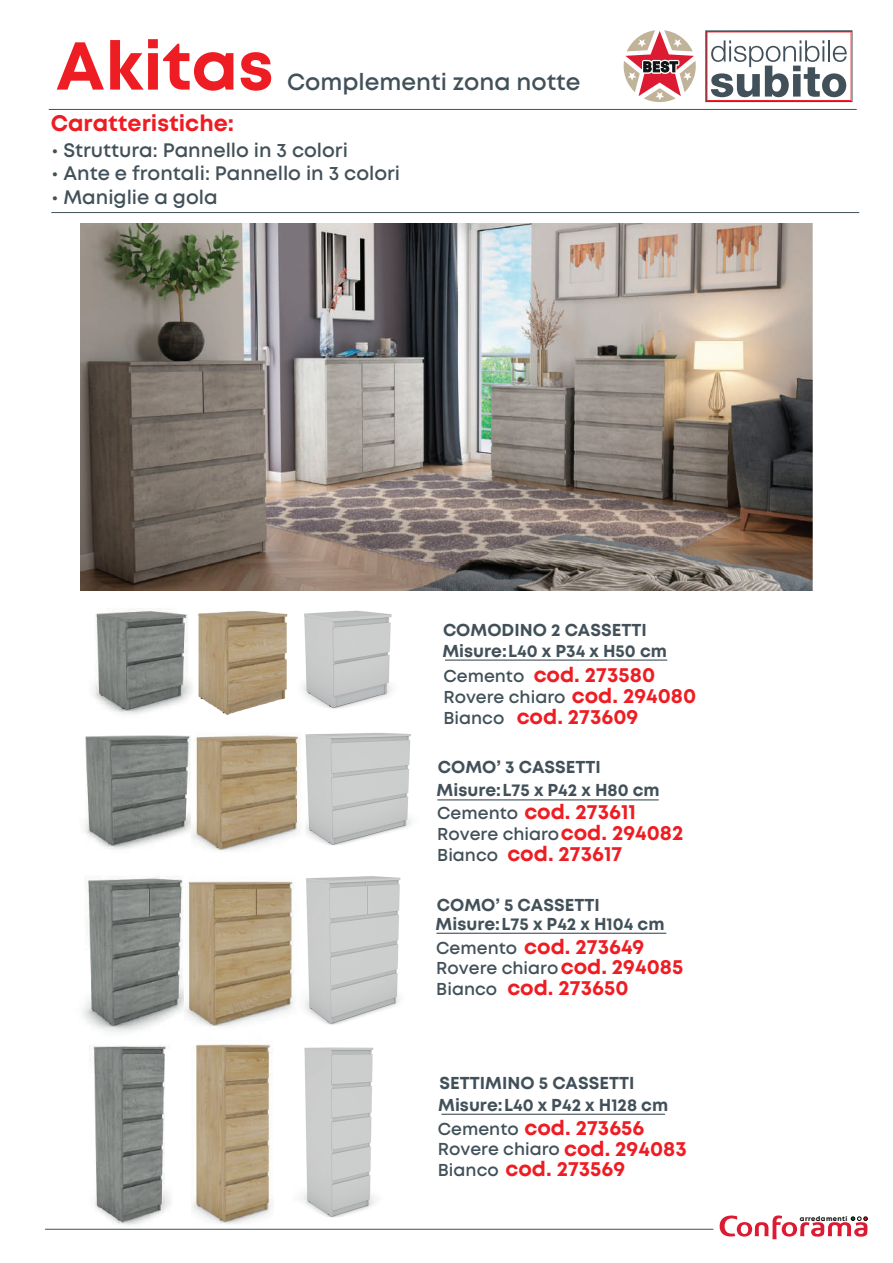
<style>
.page{position:relative;width:893px;height:1263px;background:#fff}
.page>*{position:absolute;margin:0;border:0;box-sizing:border-box;transform-origin:0 0}
.t1{font:700 67.5px "Mont";color:#ee1d23}
.t2{font:600 23.25px "Mont";color:#425159}
.t3{font:700 22.5px "Mont";color:#ee1d23}
.t4{font:700 20.7px "Mont";color:#ee1d23}
.t5{font:600 19.5px "Mont";color:#425159}
.t6{font:700 17.25px "Mont";color:#425159}
.t7{font:600 17.25px "Mont";color:#425159}
.t8{font:700 6.75px "Mont";letter-spacing:.06em;color:#010101}
.s1{font-weight:600;font-size:17.25px;color:#425159}
.s2{font-weight:700;font-size:20.7px;color:#ee1d23}
</style>
<div class="page">
<img style="left:192px;top:1044px;width:81px;height:185px">
<img style="left:84px;top:1045px;width:89px;height:184px">
<img style="left:80px;top:224px;width:733px;height:366px">
<hr style="left:49px;top:109px;width:808px;height:1px;background:#425159">
<hr style="left:51px;top:212px;width:808px;height:1px;background:#425159">
<hr style="left:45px;top:1229px;width:668px;height:1px;background:#425159">
<svg style="left:705px;top:30px;width:147px;height:72px"></svg>
<svg style="left:706px;top:31px;width:146px;height:70px"></svg>
<svg style="left:624px;top:30px;width:72px;height:72px"></svg>
<svg style="left:719px;top:1215px;width:149px;height:24px"></svg>
<hr style="left:441px;top:1114px;width:224px;height:1px;background:#425159">
<hr style="left:436px;top:933px;width:230px;height:1px;background:#425159">
<hr style="left:437px;top:799px;width:222px;height:1px;background:#425159">
<hr style="left:445px;top:659px;width:222px;height:2px;background:#425159">
<img style="left:93px;top:608px;width:91px;height:107px">
<img style="left:311px;top:610px;width:81px;height:99px">
<img style="left:305px;top:733px;width:107px;height:113px">
<img style="left:85px;top:735px;width:106px;height:115px">
<img style="left:300px;top:1047px;width:76px;height:171px">
<img style="left:82px;top:876px;width:103px;height:156px">
<img style="left:304px;top:876px;width:97px;height:149px">
<img style="left:184px;top:611px;width:127px;height:104px">
<img style="left:191px;top:735px;width:110px;height:117px">
<img style="left:185px;top:881px;width:110px;height:146px">
<h1 class="t1" style="left:56px;top:22px;width:219px">Akitas</h1>
<h2 class="t2" style="left:287px;top:66px;width:295px">Complementi zona notte</h2>
<h3 class="t3" style="left:51px;top:109px;width:185px">Caratteristiche:</h3>
<p class="t5" style="left:51px;top:137px;width:298px">• Struttura: Pannello in 3 colori</p>
<p class="t5" style="left:51px;top:161px;width:350px">• Ante e frontali: Pannello in 3 colori</p>
<p class="t5" style="left:51px;top:184px;width:168px">• Maniglie a gola</p>
<p class="t6" style="left:443px;top:619px;width:205px">COMODINO 2 CASSETTI</p>
<p class="t6" style="left:442px;top:639px;width:226px">Misure: L40 x P34 x H50 cm</p>
<p class="t4" style="left:443px;top:661px;width:213px"><span class="s1">Cemento</span> cod. 273580</p>
<p class="t7" style="left:443px;top:686px;width:254px">Rovere chiaro <span class="s2">cod. 294080</span></p>
<p class="t4" style="left:443px;top:703px;width:196px"><span class="s1">Bianco</span> cod. 273609</p>
<p class="t6" style="left:438px;top:756px;width:165px">COMO’ 3 CASSETTI</p>
<p class="t6" style="left:437px;top:779px;width:225px">Misure: L75 x P42 x H80 cm</p>
<p class="t4" style="left:437px;top:798px;width:200px"><span class="s1">Cemento</span> cod. 273611</p>
<p class="t7" style="left:437px;top:823px;width:248px">Rovere chiaro <span class="s2">cod. 294082</span></p>
<p class="t4" style="left:437px;top:840px;width:187px"><span class="s1">Bianco</span> cod. 273617</p>
<p class="t6" style="left:437px;top:894px;width:164px">COMO’ 5 CASSETTI</p>
<p class="t6" style="left:436px;top:913px;width:230px">Misure: L75 x P42 x H104 cm</p>
<p class="t4" style="left:436px;top:933px;width:210px"><span class="s1">Cemento</span> cod. 273649</p>
<p class="t7" style="left:436px;top:957px;width:249px">Rovere chiaro <span class="s2">cod. 294085</span></p>
<p class="t4" style="left:436px;top:974px;width:194px"><span class="s1">Bianco</span> cod. 273650</p>
<p class="t6" style="left:439px;top:1072px;width:197px">SETTIMINO 5 CASSETTI</p>
<p class="t6" style="left:438px;top:1093px;width:232px">Misure: L40 x P42 x H128 cm</p>
<p class="t4" style="left:438px;top:1114px;width:208px"><span class="s1">Cemento</span> cod. 273656</p>
<p class="t7" style="left:438px;top:1138px;width:250px">Rovere chiaro <span class="s2">cod. 294083</span></p>
<p class="t4" style="left:438px;top:1155px;width:189px"><span class="s1">Bianco</span> cod. 273569</p>
<p class="t8" style="left:800px;top:1214px;width:49px">arredamenti</p>
</div>
